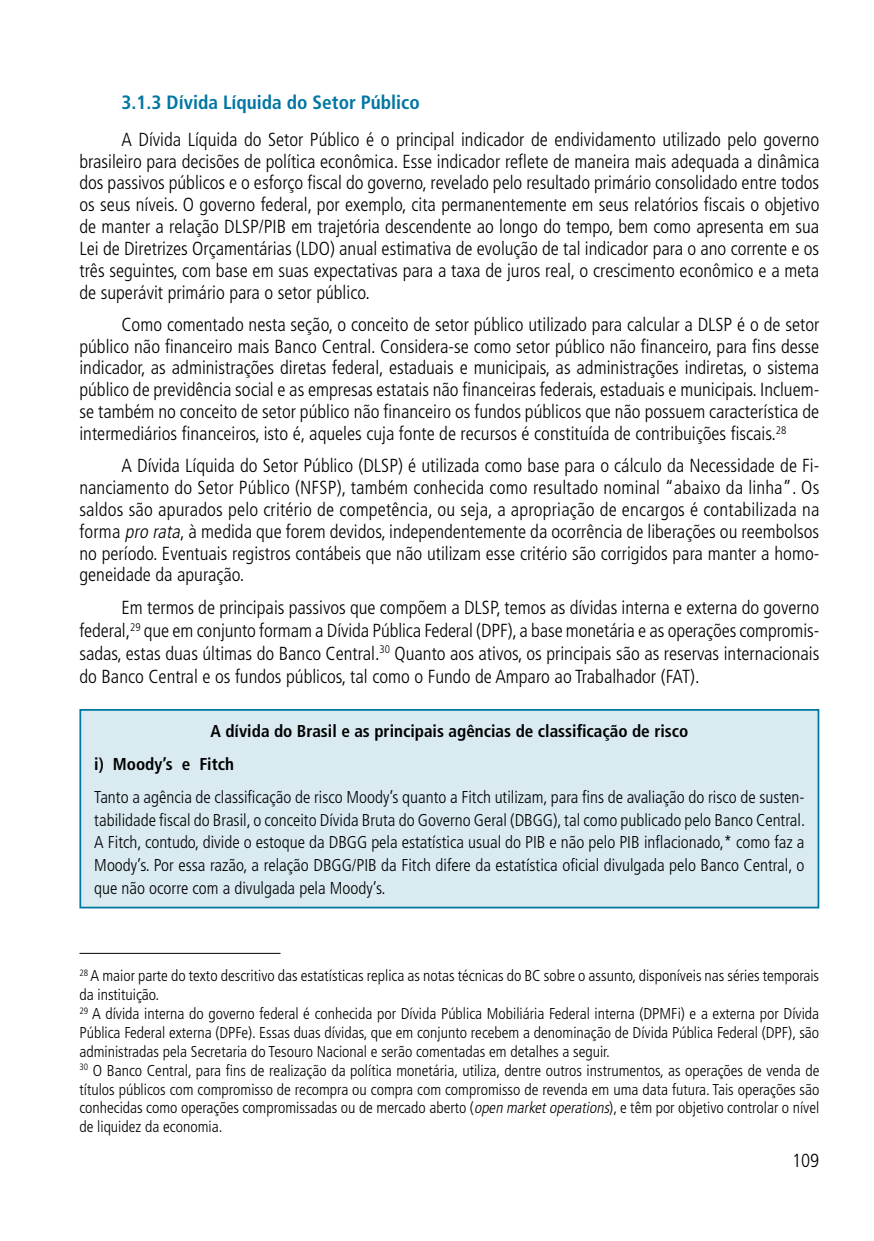
<style>
.page{position:relative;width:874px;height:1241px;background:#fff}
.page>*{position:absolute;margin:0;border:0;box-sizing:border-box;transform-origin:0 0}
.t1{font:700 condensed 19.25px "Frutiger";color:#0076a3}
.t2{font:300 condensed 18.9px/21.9px "Frutiger";color:#000;text-align:justify}
.t3{font:300 condensed 17.15px/22.8px "Frutiger";color:#000;text-align:justify}
.t4{font:700 condensed 17.15px/32.7px "Frutiger";color:#000}
.t5{font:300 condensed 15.75px/18.9px "Frutiger";color:#000}
.s1{font-style:italic}
</style>
<div class="page">
<div style="left:79px;top:709px;width:739px;height:199px;background:#d9eaf1;border:2px solid #0076a3"></div>
<hr style="left:79px;top:952px;width:201px;height:1px;background:#000">
<p class="t1" style="left:121px;top:91px;width:299px">3.1.3 Dívida Líquida do Setor Público</p>
<p class="t2" style="left:79px;top:128px;width:741px;text-indent:42px">A Dívida Líquida do Setor Público é o principal indicador de endividamento utilizado pelo governo brasileiro para decisões de política econômica. Esse indicador reflete de maneira mais adequada a dinâmica dos passivos públicos e o esforço fiscal do governo, revelado pelo resultado primário consolidado entre todos os seus níveis. O governo federal, por exemplo, cita permanentemente em seus relatórios fiscais o objetivo de manter a relação DLSP/PIB em trajetória descendente ao longo do tempo, bem como apresenta em sua Lei de Diretrizes Orçamentárias (LDO) anual estimativa de evolução de tal indicador para o ano corrente e os três seguintes, com base em suas expectativas para a taxa de juros real, o crescimento econômico e a meta de superávit primário para o setor público.</p>
<p class="t2" style="left:79px;top:313px;width:741px;text-indent:42px">Como comentado nesta seção, o conceito de setor público utilizado para calcular a DLSP é o de setor público não financeiro mais Banco Central. Considera-se como setor público não financeiro, para fins desse indicador, as administrações diretas federal, estaduais e municipais, as administrações indiretas, o sistema público de previdência social e as empresas estatais não financeiras federais, estaduais e municipais. Incluem&shy;se também no conceito de setor público não financeiro os fundos públicos que não possuem característica de intermediários financeiros, isto é, aqueles cuja fonte de recursos é constituída de contribuições fiscais.<sup>28</sup></p>
<p class="t2" style="left:79px;top:455px;width:741px;text-indent:42px">A Dívida Líquida do Setor Público (DLSP) é utilizada como base para o cálculo da Necessidade de Fi&shy;nanciamento do Setor Público (NFSP), também conhecida como resultado nominal “abaixo da linha”. Os saldos são apurados pelo critério de competência, ou seja, a apropriação de encargos é contabilizada na forma <span class="s1">pro rata</span>, à medida que forem devidos, independentemente da ocorrência de liberações ou reembolsos no período. Eventuais registros contábeis que não utilizam esse critério são corrigidos para manter a homo&shy;geneidade da apuração.</p>
<p class="t2" style="left:79px;top:596px;width:741px;line-height:22.8px;text-indent:42px">Em termos de principais passivos que compõem a DLSP, temos as dívidas interna e externa do governo federal,<sup>29</sup> que em conjunto formam a Dívida Pública Federal (DPF), a base monetária e as operações compromis&shy;sadas, estas duas últimas do Banco Central.<sup>30</sup> Quanto aos ativos, os principais são as reservas internacionais do Banco Central e os fundos públicos, tal como o Fundo de Amparo ao Trabalhador (FAT).</p>
<p class="t4" style="left:94px;top:715px;width:595px;text-indent:116px">A dívida do Brasil e as principais agências de classificação de risco i) Moody’s e Fitch</p>
<p class="t3" style="left:94px;top:785px;width:712px">Tanto a agência de classificação de risco Moody’s quanto a Fitch utilizam, para fins de avaliação do risco de susten&shy;tabilidade fiscal do Brasil, o conceito Dívida Bruta do Governo Geral (DBGG), tal como publicado pelo Banco Central.<br>A Fitch, contudo, divide o estoque da DBGG pela estatística usual do PIB e não pelo PIB inflacionado,* como faz a Moody’s. Por essa razão, a relação DBGG/PIB da Fitch difere da estatística oficial divulgada pelo Banco Central, o que não ocorre com a divulgada pela Moody’s.</p>
<p class="t5" style="left:79px;top:966px;width:741px"><sup>28</sup> A maior parte do texto descritivo das estatísticas replica as notas técnicas do BC sobre o assunto, disponíveis nas séries temporais da instituição.<br><sup>29</sup> A dívida interna do governo federal é conhecida por Dívida Pública Mobiliária Federal interna (DPMFi) e a externa por Dívida Pública Federal externa (DPFe). Essas duas dívidas, que em conjunto recebem a denominação de Dívida Pública Federal (DPF), são administradas pela Secretaria do Tesouro Nacional e serão comentadas em detalhes a seguir.<br><sup>30</sup> O Banco Central, para fins de realização da política monetária, utiliza, dentre outros instrumentos, as operações de venda de títulos públicos com compromisso de recompra ou compra com compromisso de revenda em uma data futura. Tais operações são conhecidas como operações compromissadas ou de mercado aberto (<span class="s1">open marketoperations</span>), e têm por objetivo controlar o nível de liquidez da economia.</p>
<p class="t2" style="left:791px;top:1149px;width:29px">109</p>
</div>
